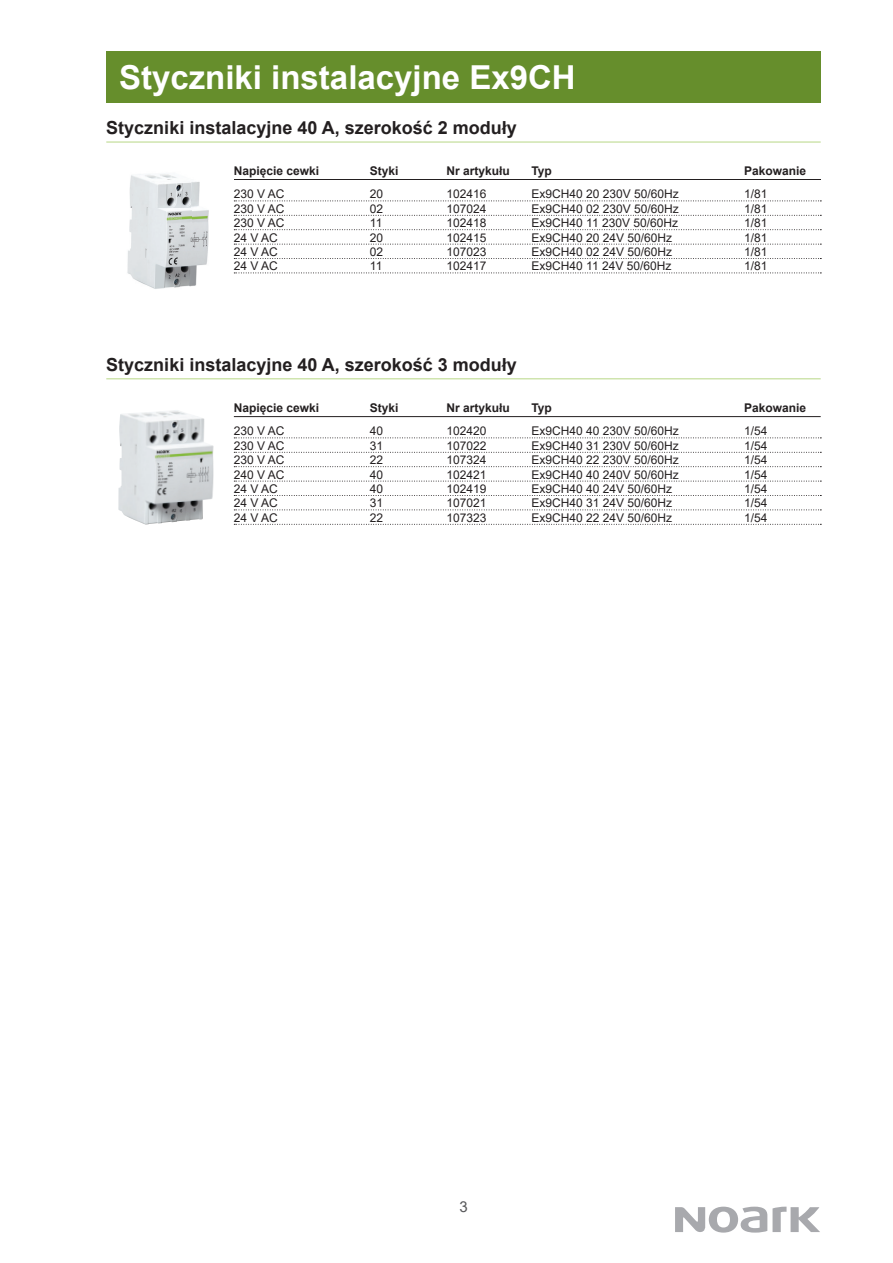
<style>
.page{position:relative;width:893px;height:1263px;background:#fff}
.page>*{position:absolute;margin:0;border:0;box-sizing:border-box;transform-origin:0 0}
.t1{font:700 33px "Arial";color:#fff}
.t2{font:700 18px "Arial";color:#231f20}
.t3{font:15px "Arial";color:#57585a}
.t4{font:12px "Arial";color:#231f20}
.t5{font:700 12px "Arial";color:#231f20}
</style>
<div class="page">
<svg style="left:675px;top:1206px;width:145px;height:26px"></svg>
<div style="left:106px;top:51px;width:715px;height:51px;background:#668e2c"></div>
<hr style="left:234px;top:180px;width:587px;height:1px;background:#231f20">
<hr style="left:106px;top:141px;width:715px;height:2px;background:#cfe4ae">
<hr style="left:234px;top:416px;width:587px;height:1px;background:#231f20">
<hr style="left:106px;top:378px;width:715px;height:1px;background:#cfe4ae">
<img style="left:118px;top:410px;width:96px;height:115px">
<img style="left:127px;top:174px;width:107px;height:115px">
<svg style="left:234px;top:437px;width:587px;height:1px"></svg>
<svg style="left:234px;top:452px;width:587px;height:1px"></svg>
<svg style="left:234px;top:466px;width:587px;height:1px"></svg>
<svg style="left:234px;top:481px;width:587px;height:1px"></svg>
<svg style="left:234px;top:495px;width:587px;height:1px"></svg>
<svg style="left:234px;top:509px;width:587px;height:1px"></svg>
<svg style="left:234px;top:524px;width:587px;height:1px"></svg>
<svg style="left:234px;top:201px;width:587px;height:1px"></svg>
<svg style="left:234px;top:215px;width:587px;height:1px"></svg>
<svg style="left:234px;top:229px;width:587px;height:1px"></svg>
<svg style="left:234px;top:244px;width:587px;height:1px"></svg>
<svg style="left:234px;top:258px;width:587px;height:1px"></svg>
<svg style="left:234px;top:273px;width:587px;height:1px"></svg>
<h1 class="t1" style="left:119px;top:54px;width:458px">Styczniki instalacyjne Ex9CH</h1>
<h2 class="t2" style="left:106px;top:115px;width:412px">Styczniki instalacyjne 40 A, szerokość 2 moduły</h2>
<p class="t5" style="left:234px;top:163px;width:87px">Napięcie cewki</p>
<p class="t5" style="left:370px;top:163px;width:30px">Styki</p>
<p class="t5" style="left:446px;top:163px;width:65px">Nr artykułu</p>
<p class="t5" style="left:531px;top:163px;width:22px">Typ</p>
<p class="t5" style="left:744px;top:163px;width:64px">Pakowanie</p>
<p class="t4" style="left:234px;top:186px;width:52px">230 V AC</p>
<p class="t4" style="left:370px;top:186px;width:15px">20</p>
<p class="t4" style="left:446px;top:186px;width:42px">102416</p>
<p class="t4" style="left:532px;top:186px;width:149px">Ex9CH40 20 230V 50/60Hz</p>
<p class="t4" style="left:744px;top:186px;width:25px">1/81</p>
<p class="t4" style="left:234px;top:200px;width:52px">230 V AC</p>
<p class="t4" style="left:370px;top:200px;width:15px">02</p>
<p class="t4" style="left:446px;top:200px;width:42px">107024</p>
<p class="t4" style="left:532px;top:200px;width:149px">Ex9CH40 02 230V 50/60Hz</p>
<p class="t4" style="left:744px;top:200px;width:25px">1/81</p>
<p class="t4" style="left:234px;top:215px;width:52px">230 V AC</p>
<p class="t4" style="left:370px;top:215px;width:14px">11</p>
<p class="t4" style="left:446px;top:215px;width:42px">102418</p>
<p class="t4" style="left:532px;top:215px;width:148px">Ex9CH40 11 230V 50/60Hz</p>
<p class="t4" style="left:744px;top:215px;width:25px">1/81</p>
<p class="t4" style="left:234px;top:229px;width:46px">24 V AC</p>
<p class="t4" style="left:370px;top:229px;width:15px">20</p>
<p class="t4" style="left:446px;top:229px;width:42px">102415</p>
<p class="t4" style="left:532px;top:229px;width:142px">Ex9CH40 20 24V 50/60Hz</p>
<p class="t4" style="left:744px;top:229px;width:25px">1/81</p>
<p class="t4" style="left:234px;top:244px;width:46px">24 V AC</p>
<p class="t4" style="left:370px;top:244px;width:15px">02</p>
<p class="t4" style="left:446px;top:244px;width:42px">107023</p>
<p class="t4" style="left:532px;top:244px;width:142px">Ex9CH40 02 24V 50/60Hz</p>
<p class="t4" style="left:744px;top:244px;width:25px">1/81</p>
<p class="t4" style="left:234px;top:258px;width:46px">24 V AC</p>
<p class="t4" style="left:370px;top:258px;width:14px">11</p>
<p class="t4" style="left:446px;top:258px;width:42px">102417</p>
<p class="t4" style="left:532px;top:258px;width:141px">Ex9CH40 11 24V 50/60Hz</p>
<p class="t4" style="left:744px;top:258px;width:25px">1/81</p>
<h2 class="t2" style="left:106px;top:352px;width:412px">Styczniki instalacyjne 40 A, szerokość 3 moduły</h2>
<p class="t5" style="left:234px;top:399px;width:87px">Napięcie cewki</p>
<p class="t5" style="left:370px;top:399px;width:30px">Styki</p>
<p class="t5" style="left:446px;top:399px;width:65px">Nr artykułu</p>
<p class="t5" style="left:531px;top:399px;width:22px">Typ</p>
<p class="t5" style="left:744px;top:399px;width:64px">Pakowanie</p>
<p class="t4" style="left:234px;top:423px;width:52px">230 V AC</p>
<p class="t4" style="left:370px;top:423px;width:15px">40</p>
<p class="t4" style="left:446px;top:423px;width:42px">102420</p>
<p class="t4" style="left:532px;top:423px;width:149px">Ex9CH40 40 230V 50/60Hz</p>
<p class="t4" style="left:744px;top:423px;width:25px">1/54</p>
<p class="t4" style="left:234px;top:437px;width:52px">230 V AC</p>
<p class="t4" style="left:370px;top:437px;width:15px">31</p>
<p class="t4" style="left:446px;top:437px;width:42px">107022</p>
<p class="t4" style="left:532px;top:437px;width:149px">Ex9CH40 31 230V 50/60Hz</p>
<p class="t4" style="left:744px;top:437px;width:25px">1/54</p>
<p class="t4" style="left:234px;top:452px;width:52px">230 V AC</p>
<p class="t4" style="left:370px;top:452px;width:15px">22</p>
<p class="t4" style="left:446px;top:452px;width:42px">107324</p>
<p class="t4" style="left:532px;top:452px;width:149px">Ex9CH40 22 230V 50/60Hz</p>
<p class="t4" style="left:744px;top:452px;width:25px">1/54</p>
<p class="t4" style="left:234px;top:466px;width:52px">240 V AC</p>
<p class="t4" style="left:370px;top:466px;width:15px">40</p>
<p class="t4" style="left:446px;top:466px;width:42px">102421</p>
<p class="t4" style="left:532px;top:466px;width:149px">Ex9CH40 40 240V 50/60Hz</p>
<p class="t4" style="left:744px;top:466px;width:25px">1/54</p>
<p class="t4" style="left:234px;top:480px;width:46px">24 V AC</p>
<p class="t4" style="left:370px;top:480px;width:15px">40</p>
<p class="t4" style="left:446px;top:480px;width:42px">102419</p>
<p class="t4" style="left:532px;top:480px;width:142px">Ex9CH40 40 24V 50/60Hz</p>
<p class="t4" style="left:744px;top:480px;width:25px">1/54</p>
<p class="t4" style="left:234px;top:495px;width:46px">24 V AC</p>
<p class="t4" style="left:370px;top:495px;width:15px">31</p>
<p class="t4" style="left:446px;top:495px;width:42px">107021</p>
<p class="t4" style="left:532px;top:495px;width:142px">Ex9CH40 31 24V 50/60Hz</p>
<p class="t4" style="left:744px;top:495px;width:25px">1/54</p>
<p class="t4" style="left:234px;top:509px;width:46px">24 V AC</p>
<p class="t4" style="left:370px;top:509px;width:15px">22</p>
<p class="t4" style="left:446px;top:509px;width:42px">107323</p>
<p class="t4" style="left:532px;top:509px;width:142px">Ex9CH40 22 24V 50/60Hz</p>
<p class="t4" style="left:744px;top:509px;width:25px">1/54</p>
<p class="t3" style="left:459px;top:1197px;width:10px">3</p>
</div>
